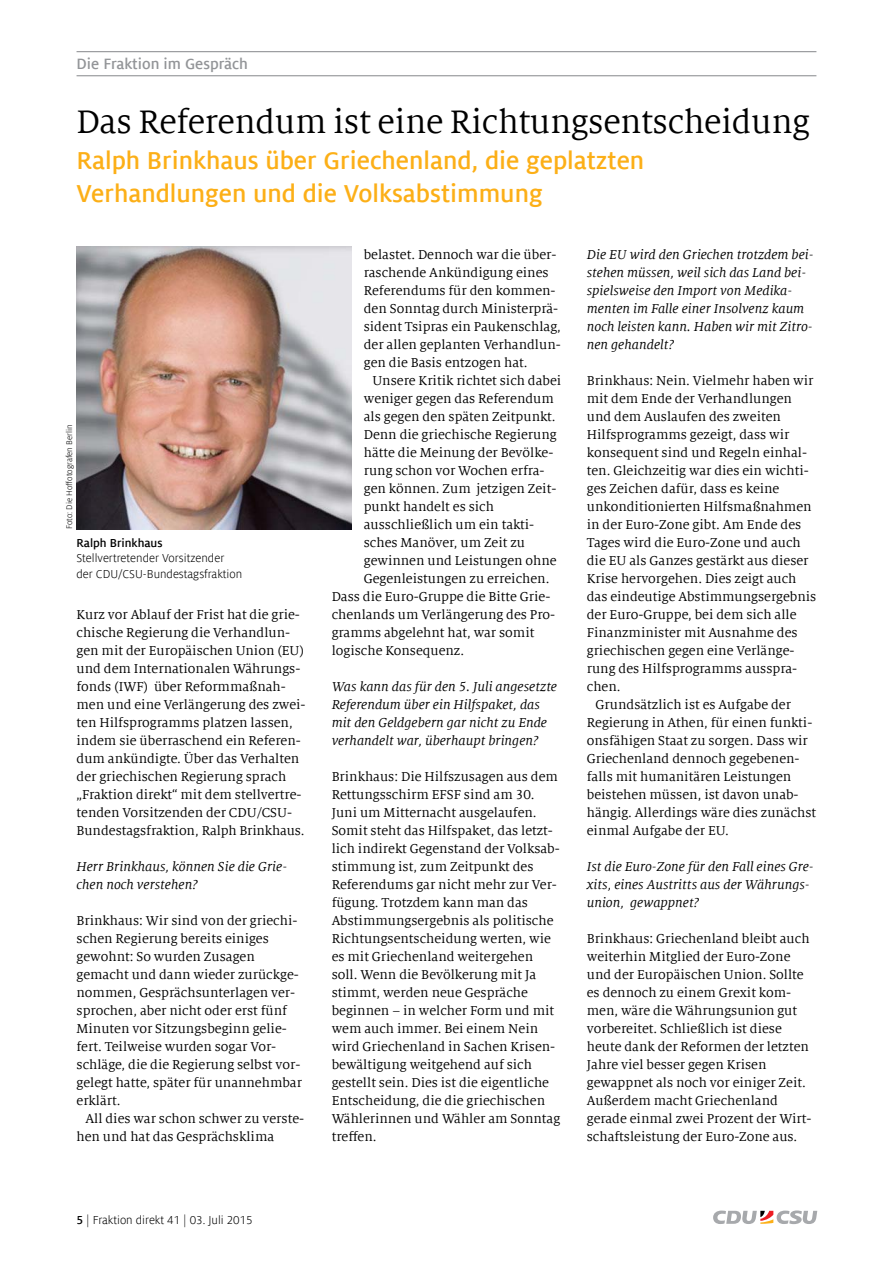
<style>
.page{position:relative;width:893px;height:1263px;background:#fff}
.page>*{position:absolute;margin:0;border:0;box-sizing:border-box;transform-origin:0 0}
.t1{font:36px "Milo Serif Offc";letter-spacing:-.01em;color:#000}
.t2{font:700 27px/33px "Milo Sans Offc";color:#fcaf17}
.t3{font:700 16.5px "Milo Sans Offc";color:#939598}
.t4{font:14.25px/18px "Milo Serif Offc";color:#000}
.t5{font:italic 14.25px/18px "Milo Serif Offc";color:#000}
.t6{font:12.75px/15.3px "Milo Sans Offc";color:#000}
.t7{font:700 12.75px "Milo Sans Offc";color:#000}
.t8{font:9px "Milo Sans Offc";color:#000}
.s1{font-weight:700}
</style>
<div class="page">
<svg style="left:713px;top:1210px;width:104px;height:14px"></svg>
<hr style="left:77px;top:51px;width:739px;height:1px;background:#939598">
<hr style="left:77px;top:75px;width:739px;height:1px;background:#939598">
<img style="left:77px;top:247px;width:274px;height:282px">
<p class="t3" style="left:77px;top:55px;width:173px">Die Fraktion im Gespräch</p>
<h1 class="t1" style="left:77px;top:103px;width:735px">Das Referendum ist eine Richtungsentscheidung</h1>
<h2 class="t2" style="left:77px;top:144px;width:569px">Ralph Brinkhaus über Griechenland, die geplatzten<br>Verhandlungen und die Volksabstimmung</h2>
<p class="t8" style="left:65px;top:529px;width:106px;rotate:-90deg">Foto: Die Hoffotografen Berlin</p>
<p class="t7" style="left:77px;top:536px;width:88px">Ralph Brinkhaus</p>
<p class="t6" style="left:77px;top:551px;width:167px">Stellvertretender Vorsitzender der CDU/CSU-Bundestagsfraktion</p>
<p class="t4" style="left:77px;top:606px;width:231px">Kurz vor Ablauf der Frist hat die grie&shy;chische Regierung die Verhandlun&shy;gen mit der Europäischen Union (EU) und dem Internationalen Währungs&shy;fonds (IWF) über Reformmaßnah&shy;men und eine Verlängerung des zwei&shy;ten Hilfsprogramms platzen lassen, indem sie überraschend ein Referen&shy;dum ankündigte. Über das Verhalten der griechischen Regierung sprach „Fraktion direkt“ mit dem stellvertre&shy;tenden Vorsitzenden der CDU/CSU-Bundestagsfraktion, Ralph Brinkhaus.</p>
<p class="t5" style="left:77px;top:858px;width:212px">Herr Brinkhaus, können Sie die Grie&shy;chen noch verstehen?</p>
<p class="t4" style="left:77px;top:912px;width:227px">Brinkhaus: Wir sind von der griechi&shy;schen Regierung bereits einiges gewohnt: So wurden Zusagen gemacht und dann wieder zurückge&shy;nommen, Gesprächsunterlagen ver&shy;sprochen, aber nicht oder erst fünf<br>Minuten vor Sitzungsbeginn gelie&shy;fert. Teilweise wurden sogar Vor&shy;schläge, die die Regierung selbst vor&shy;gelegt hatte, später für unannehmbar erklärt.</p>
<p class="t4" style="left:77px;top:1110px;width:229px;text-indent:9px">All dies war schon schwer zu verste&shy;hen und hat das Gesprächsklima</p>
<p class="t4" style="left:364px;top:246px;width:199px">belastet. Dennoch war die über&shy;raschende Ankündigung eines<br>Referendums für den kommen&shy;den Sonntag durch Ministerprä&shy;sident Tsipras ein Paukenschlag, der allen geplanten Verhandlun&shy;gen die Basis entzogen hat.</p>
<p class="t4" style="left:372px;top:372px;width:190px">Unsere Kritik richtet sich dabei</p>
<p class="t4" style="left:364px;top:390px;width:192px">weniger gegen das Referendum</p>
<p class="t4" style="left:364px;top:408px;width:193px">als gegen den späten Zeitpunkt.</p>
<p class="t4" style="left:364px;top:426px;width:194px">Denn die griechische Regierung</p>
<p class="t4" style="left:364px;top:444px;width:191px">hätte die Meinung der Bevölke-</p>
<p class="t4" style="left:364px;top:462px;width:182px">rung schon vor Wochen erfra-</p>
<p class="t4" style="left:364px;top:480px;width:194px">gen können. Zum jetzigen Zeit-</p>
<p class="t4" style="left:364px;top:498px;width:132px">punkt handelt es sich</p>
<p class="t4" style="left:364px;top:516px;width:172px">ausschließlich um ein takti-</p>
<p class="t4" style="left:364px;top:534px;width:163px">sches Manöver, um Zeit zu</p>
<p class="t4" style="left:364px;top:552px;width:194px">gewinnen und Leistungen ohne</p>
<p class="t4" style="left:364px;top:570px;width:187px">Gegenleistungen zu erreichen.</p>
<p class="t4" style="left:332px;top:588px;width:220px">Dass die Euro-Gruppe die Bitte Grie-</p>
<p class="t4" style="left:332px;top:606px;width:225px">chenlands um Verlängerung des Pro-</p>
<p class="t4" style="left:332px;top:624px;width:204px">gramms abgelehnt hat, war somit</p>
<p class="t4" style="left:332px;top:642px;width:134px">logische Konsequenz.</p>
<p class="t5" style="left:332px;top:678px;width:227px">Was kann das für den 5. Juli angesetzte Referendum über ein Hilfspaket, das mit den Geldgebern gar nicht zu Ende verhandelt war, überhaupt bringen?</p>
<p class="t4" style="left:332px;top:768px;width:230px">Brinkhaus: Die Hilfszusagen aus dem Rettungsschirm EFSF sind am 30.<br>Juni um Mitternacht ausgelaufen.<br>Somit steht das Hilfspaket, das letzt&shy;lich indirekt Gegenstand der Volksab&shy;stimmung ist, zum Zeitpunkt des Referendums gar nicht mehr zur Ver&shy;fügung. Trotzdem kann man das Abstimmungsergebnis als politische Richtungsentscheidung werten, wie es mit Griechenland weitergehen soll. Wenn die Bevölkerung mit Ja stimmt, werden neue Gespräche beginnen – in welcher Form und mit wem auch immer. Bei einem Nein wird Griechenland in Sachen Krisen&shy;bewältigung weitgehend auf sich gestellt sein. Dies ist die eigentliche Entscheidung, die die griechischen Wählerinnen und Wähler am Sonntag treffen.</p>
<p class="t5" style="left:587px;top:246px;width:229px">Die EU wird den Griechen trotzdem bei&shy;stehen müssen, weil sich das Land bei&shy;spielsweise den Import von Medika&shy;menten im Falle einer Insolvenz kaum noch leisten kann. Haben wir mit Zitro&shy;nen gehandelt?</p>
<p class="t4" style="left:587px;top:372px;width:228px">Brinkhaus: Nein. Vielmehr haben wir</p>
<p class="t4" style="left:587px;top:390px;width:207px">mit dem Ende der Verhandlungen</p>
<p class="t4" style="left:587px;top:408px;width:196px">und dem Auslaufen des zweiten</p>
<p class="t4" style="left:587px;top:426px;width:204px">Hilfsprogramms gezeigt, dass wir</p>
<p class="t4" style="left:587px;top:444px;width:222px">konsequent sind und Regeln einhal-</p>
<p class="t4" style="left:587px;top:462px;width:223px">ten. Gleichzeitig war dies ein wichti-</p>
<p class="t4" style="left:587px;top:480px;width:194px">ges Zeichen dafür, dass es keine</p>
<p class="t4" style="left:587px;top:498px;width:226px">unkonditionierten Hilfsmaßnahmen</p>
<p class="t4" style="left:587px;top:516px;width:216px">in der Euro-Zone gibt. Am Ende des</p>
<p class="t4" style="left:587px;top:534px;width:215px">Tages wird die Euro-Zone und auch</p>
<p class="t4" style="left:587px;top:552px;width:223px">die EU als Ganzes gestärkt aus dieser</p>
<p class="t4" style="left:587px;top:570px;width:211px">Krise hervorgehen. Dies zeigt auch</p>
<p class="t4" style="left:587px;top:588px;width:231px">das eindeutige Abstimmungsergebnis</p>
<p class="t4" style="left:587px;top:606px;width:211px">der Euro-Gruppe, bei dem sich alle</p>
<p class="t4" style="left:587px;top:624px;width:212px">Finanzminister mit Ausnahme des</p>
<p class="t4" style="left:587px;top:642px;width:209px">griechischen gegen eine Verlänge-</p>
<p class="t4" style="left:587px;top:660px;width:212px">rung des Hilfsprogramms ausspra-</p>
<p class="t4" style="left:587px;top:678px;width:35px">chen.</p>
<p class="t4" style="left:596px;top:696px;width:197px">Grundsätzlich ist es Aufgabe der</p>
<p class="t4" style="left:587px;top:714px;width:227px">Regierung in Athen, für einen funkti-</p>
<p class="t4" style="left:587px;top:732px;width:223px">onsfähigen Staat zu sorgen. Dass wir</p>
<p class="t4" style="left:587px;top:750px;width:214px">Griechenland dennoch gegebenen-</p>
<p class="t4" style="left:587px;top:768px;width:206px">falls mit humanitären Leistungen</p>
<p class="t4" style="left:587px;top:786px;width:213px">beistehen müssen, ist davon unab-</p>
<p class="t4" style="left:587px;top:804px;width:231px">hängig. Allerdings wäre dies zunächst</p>
<p class="t4" style="left:587px;top:822px;width:143px">einmal Aufgabe der EU.</p>
<p class="t5" style="left:587px;top:858px;width:229px">Ist die Euro-Zone für den Fall eines Gre&shy;xits, eines Austritts aus der Währungs&shy;union, gewappnet?</p>
<p class="t4" style="left:587px;top:930px;width:226px">Brinkhaus: Griechenland bleibt auch weiterhin Mitglied der Euro-Zone und der Europäischen Union. Sollte es dennoch zu einem Grexit kom&shy;men, wäre die Währungsunion gut vorbereitet. Schließlich ist diese heute dank der Reformen der letzten Jahre viel besser gegen Krisen gewappnet als noch vor einiger Zeit.<br>Außerdem macht Griechenland gerade einmal zwei Prozent der Wirt&shy;schaftsleistung der Euro-Zone aus.</p>
<p class="t6" style="left:77px;top:1212px;width:178px"><span class="s1">5</span> | Fraktion direkt 41 | 03. Juli 2015</p>
</div>
